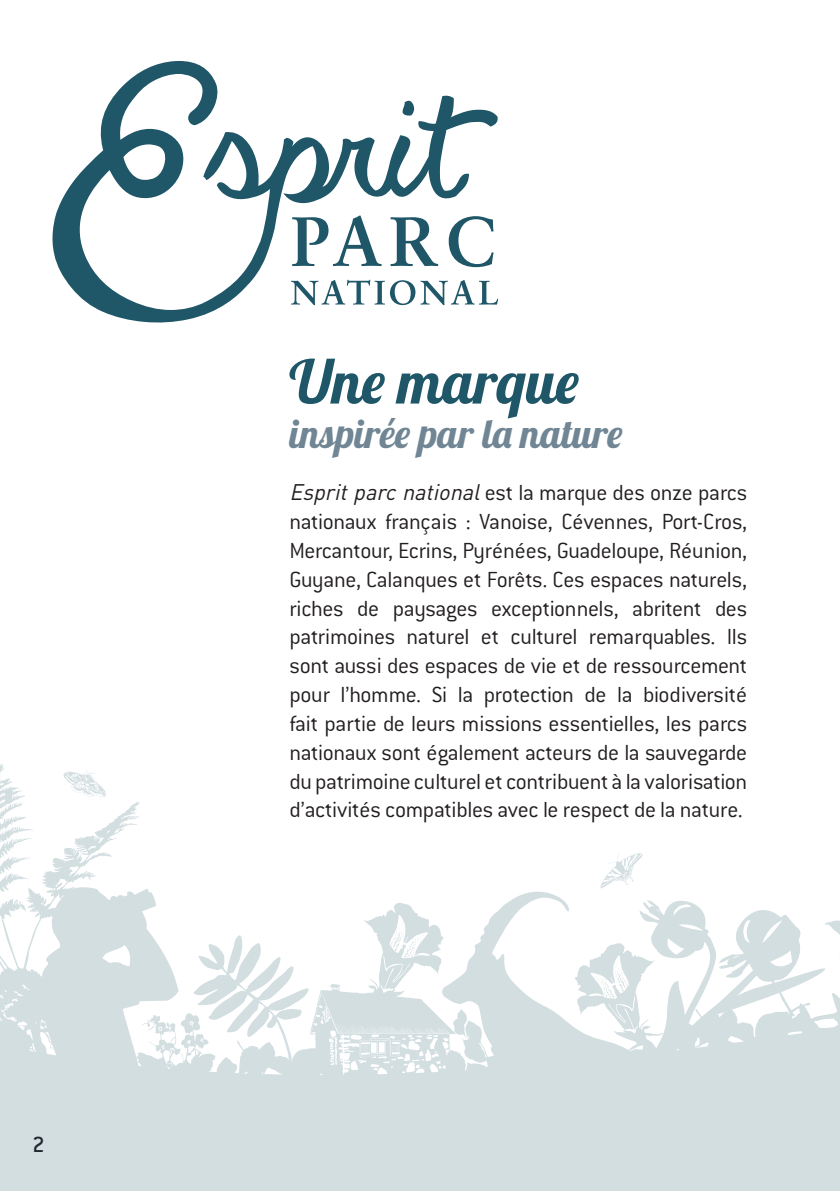
<style>
.page{position:relative;width:840px;height:1191px;background:#fff}
.page>*{position:absolute;margin:0;border:0;box-sizing:border-box;transform-origin:0 0}
.t1{font:60px "Lobster 1.4";color:#1f5768}
.t2{font:40px "Lobster 1.4";color:#708695}
.t3{font:300 24px/28.8px "Conduit ITC";letter-spacing:-.015em;color:#231f20;text-align:justify}
.t4{font:500 24px "Conduit ITC";color:#231f20}
.s1{font-family:"DIN";font-weight:400;font-style:italic;font-size:22.4px}
</style>
<div class="page">
<svg style="left:52px;top:61px;width:446px;height:262px"></svg>
<svg style="left:292px;top:215px;width:89px;height:51px"></svg>
<svg style="left:390px;top:217px;width:48px;height:49px"></svg>
<svg style="left:448px;top:216px;width:45px;height:51px"></svg>
<svg style="left:291px;top:280px;width:93px;height:25px"></svg>
<svg style="left:390px;top:280px;width:108px;height:25px"></svg>
<hr style="left:839px;top:56px;width:1px;height:72px;background:#1f5768">
<hr style="left:839px;top:437px;width:1px;height:92px;background:#1f5768">
<svg style="left:0;top:854px;width:839px;height:337px;background:#d6e0e3"></svg>
<svg style="left:440px;top:886px;width:194px;height:222px;fill:#d3dee1"></svg>
<svg style="left:574px;top:900px;width:60px;height:181px"></svg>
<svg style="left:634px;top:871px;width:205px;height:292px;fill:#d3dee1"></svg>
<svg style="left:600px;top:853px;width:42px;height:35px"></svg>
<svg style="left:0;top:764px;width:559px;height:341px"></svg>
<p class="t4" style="left:32px;top:1131px;width:14px">2</p>
<p class="t1" style="left:289px;top:343px;width:290px">Une marque</p>
<p class="t2" style="left:289px;top:407px;width:334px">inspirée par la nature</p>
<p class="t3" style="left:289px;top:478px;width:459px"><span class="s1">Espritparcnational</span>est la marque des onze parcs nationaux français : Vanoise, Cévennes, Port-Cros, Mercantour, Ecrins, Pyrénées, Guadeloupe, Réunion, Guyane, Calanques et Forêts. Ces espaces naturels, riches de paysages exceptionnels, abritent des patrimoines naturel et culturel remarquables. Ils sont aussi des espaces de vie et de ressourcement pour l’homme. Si la protection de la biodiversité fait partie de leurs missions essentielles, les parcs nationaux sont également acteurs de la sauvegarde du patrimoine culturel et contribuent à la valorisation d’activités compatibles avec le respect de la nature.</p>
</div>
